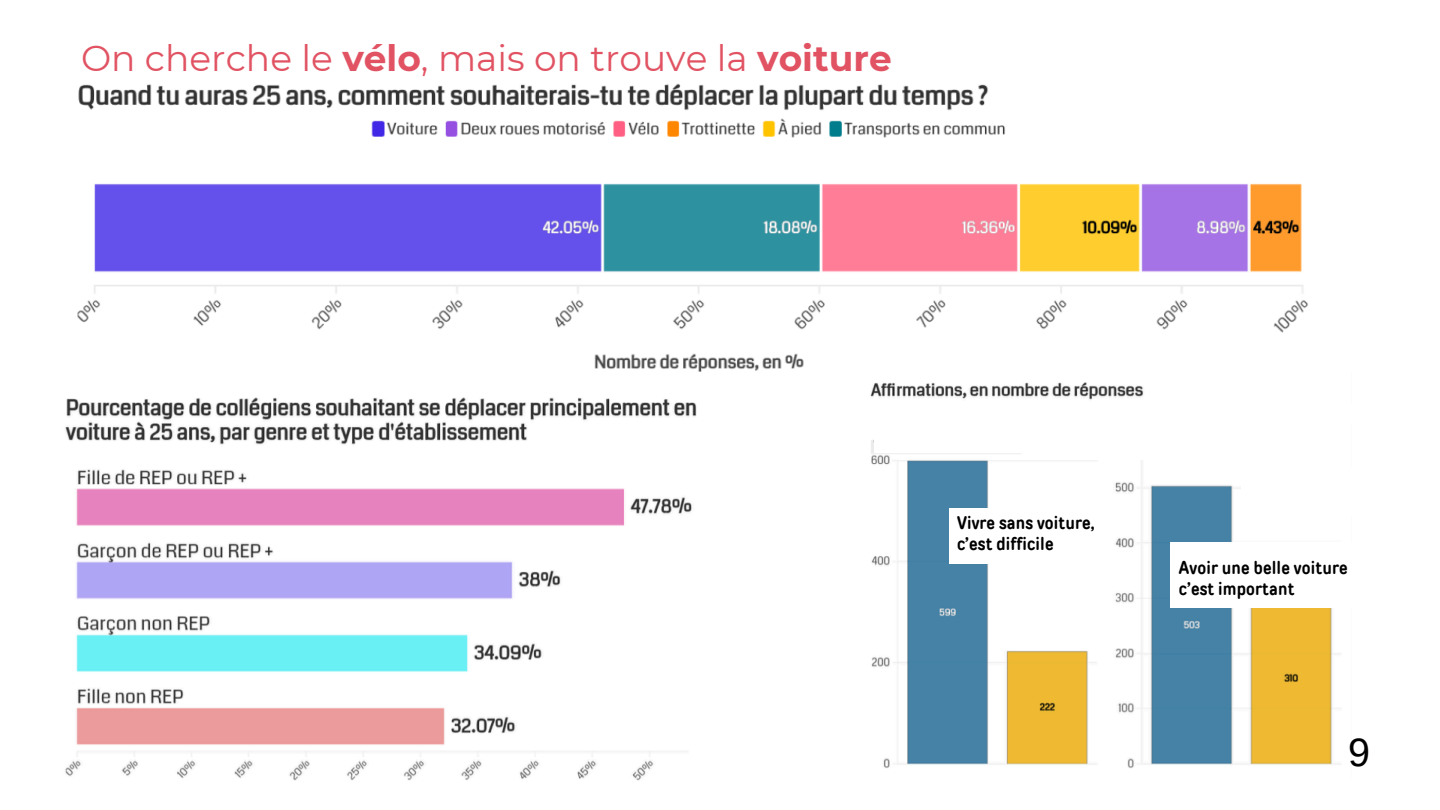
<style>
.page{position:relative;width:1440px;height:810px;background:#fff}
.page>*{position:absolute;margin:0;border:0;box-sizing:border-box;transform-origin:0 0}
.t1{font:39.5px "Arimo";color:#000}
.t2{font:36px "Montserrat";color:#e15363}
.t3{font:700 18px/21px "TT Rounds Condensed";letter-spacing:.01em;color:#000}
.s1{font-weight:700}
</style>
<div class="page">
<img style="left:77px;top:83px;width:1231px;height:286px">
<img style="left:814px;top:325px;width:527px;height:443px">
<img style="left:65px;top:325px;width:703px;height:456px">
<div style="left:874px;top:420px;width:226px;height:33px;background:#fff"></div>
<div style="left:949px;top:508px;width:151px;height:56px;background:#fff"></div>
<div style="left:1171px;top:543px;width:185px;height:65px;background:#fff"></div>
<div style="left:990px;top:403px;width:220px;height:34px;background:#fff"></div>
<div style="left:1241px;top:467px;width:171px;height:48px;background:#fff"></div>
<svg style="left:1256px;top:405px;width:85px;height:18px"></svg>
<svg style="left:1107px;top:434px;width:193px;height:23px"></svg>
<p class="t2" style="left:81px;top:36px;width:812px">On cherche le <span class="s1">vélo</span>, mais on trouve la <span class="s1">voiture</span></p>
<p class="t3" style="left:957px;top:512px;width:139px">Vivre sans voiture,</p>
<p class="t3" style="left:957px;top:533px;width:98px">c’est difficile</p>
<p class="t3" style="left:1179px;top:557px;width:170px">Avoir une belle voiture c’est important</p>
<p class="t1" style="left:1348px;top:730px;width:23px">9</p>
</div>
